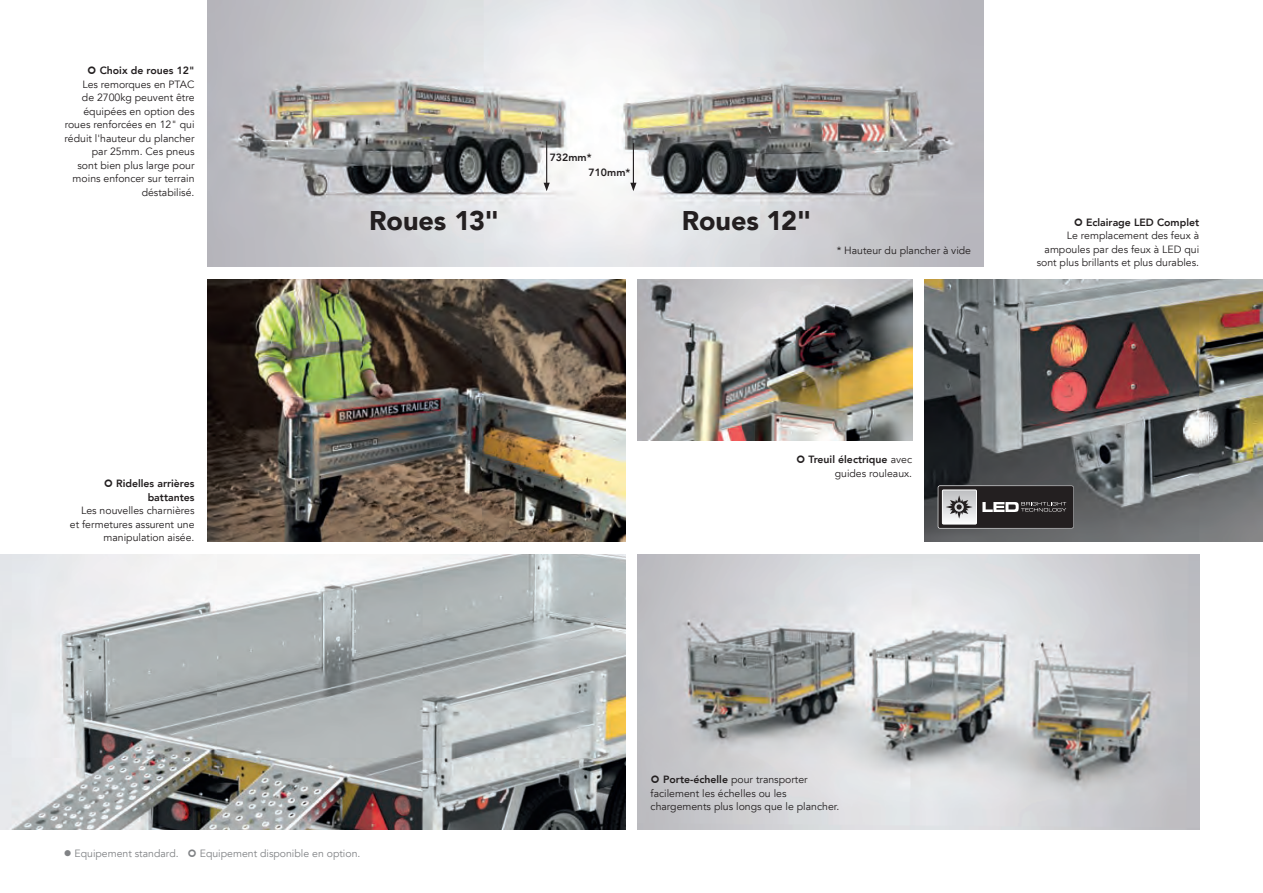
<style>
.page{position:relative;width:1263px;height:893px;background:#fff}
.page>*{position:absolute;margin:0;border:0;box-sizing:border-box;transform-origin:0 0}
.Title_black{font:900 27px "Avenir LT";letter-spacing:-.005em;color:#231f20}
.Black_copy_7pt{font:10.5px/13.5px "Avenir LT";color:#231f20;text-align:right}
.Black_copy_7pt-2{font:800 10.5px/13.5px "Avenir LT";color:#231f20;text-align:right}
.t1{font:10.5px "Avenir LT";color:#808285}
.s1{font-weight:800}
</style>
<div class="page">
<img style="left:0;top:554px;width:625px;height:275px">
<img style="left:207px;top:0;width:777px;height:266px">
<img style="left:925px;top:279px;width:338px;height:262px">
<img style="left:638px;top:554px;width:561px;height:275px">
<hr style="left:546px;top:141px;width:1px;height:44px;background:#231f20">
<svg style="left:544px;top:183px;width:6px;height:8px"></svg>
<hr style="left:633px;top:143px;width:1px;height:42px;background:#231f20">
<svg style="left:630px;top:183px;width:6px;height:8px"></svg>
<img style="left:638px;top:279px;width:274px;height:161px">
<img style="left:207px;top:279px;width:418px;height:262px">
<svg style="left:938px;top:485px;width:136px;height:44px;background:#575455"></svg>
<svg style="left:651px;top:775px;width:8px;height:8px"></svg>
<p class="Black_copy_7pt-2" style="left:100px;top:64px;width:96px">Choix de roues 12"</p>
<p class="Black_copy_7pt" style="left:64px;top:78px;width:132px">Les remorques en PTAC<br>de 2700kg peuvent être équipées en option des roues renforcées en 12" qui réduit l'hauteur du plancher par 25mm. Ces pneus<br>sont bien plus large pour moins enfoncer sur terrain déstabilisé.</p>
<p class="Black_copy_7pt-2" style="left:116px;top:477px;width:80px">Ridelles arrières battantes</p>
<p class="Black_copy_7pt" style="left:70px;top:504px;width:126px">Les nouvelles charnières et fermetures assurent une manipulation aisée.</p>
<p class="Black_copy_7pt-2" style="left:550px;top:151px;width:43px">732mm*</p>
<p class="Black_copy_7pt-2" style="left:588px;top:166px;width:43px">710mm*</p>
<p class="Title_black" style="left:369px;top:204px;width:131px">Roues 13"</p>
<p class="Title_black" style="left:682px;top:204px;width:131px">Roues 12"</p>
<p class="Black_copy_7pt" style="left:837px;top:243px;width:136px">* Hauteur du plancher à vide</p>
<p class="Black_copy_7pt" style="left:1037px;top:216px;width:164px"><span class="s1">Eclairage LED Complet<br></span>Le remplacement des feux à ampoules par des feux à LED qui sont plus brillants et plus durables.</p>
<p class="Black_copy_7pt" style="left:809px;top:453px;width:105px"><span class="s1">Treuil électrique</span> avec guides rouleaux.</p>
<p class="t1" style="left:64px;top:848px;width:116px">● Equipement standard.</p>
<p class="t1" style="left:200px;top:848px;width:162px">Equipement disponible en option.</p>
<p class="Black_copy_7pt" style="left:651px;top:773px;width:190px;text-align:left;text-indent:12px"><span class="s1">Porte-échelle</span> pour transporter facilement les échelles ou les chargements plus longs que le plancher.</p>
</div>
